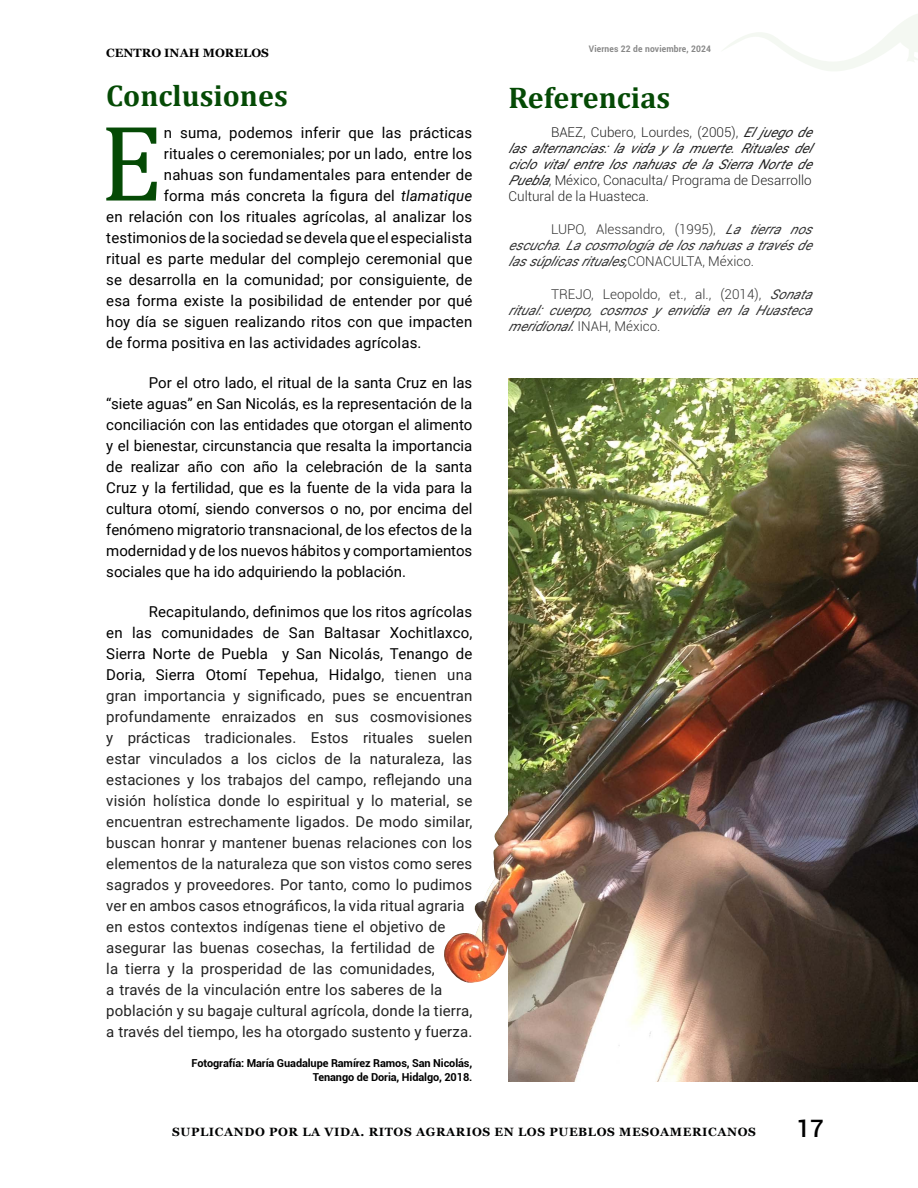
<style>
.page{position:relative;width:918px;height:1188px;background:#fff}
.page>*{position:absolute;margin:0;border:0;box-sizing:border-box;transform-origin:0 0}
.t1{font:109.5px "Cambria";color:#054a05}
.t2{font:700 30px "Cambria";color:#054a05}
.t3{font:500 24px "Roboto";color:#000}
.t4{font:15px/21px "Roboto";letter-spacing:.01em;color:#222}
.t5{font:15px/21px "Roboto";letter-spacing:.01em;color:#000;text-align:justify}
.t6{font:italic 13.5px/16.2px "Roboto";color:#333;text-align:justify}
.t7{font:italic 13.5px/16.2px "Roboto";color:#222}
.t8{font:700 12px "Georgia";letter-spacing:.05em;color:#010202}
.t9{font:700 12px "Georgia";color:#000}
.t10{font:700 10.95px/13.5px "Roboto";letter-spacing:-.01em;color:#000;text-align:right}
.t11{font:700 9px "Roboto";letter-spacing:.02em;color:#878787;scale:.94 1}
.s1{font-style:italic}
.s2{color:#000}
.s3{font-weight:300;font-style:normal}
</style>
<div class="page">
<img style="left:509px;top:378px;width:409px;height:704px">
<img style="left:444px;top:794px;width:97px;height:190px">
<svg style="left:723px;top:14px;width:195px;height:57px"></svg>
<p class="t9" style="left:106px;top:43px;width:164px">CENTRO INAH MORELOS</p>
<h2 class="t2" style="left:106px;top:78px;width:183px">Conclusiones</h2>
<h1 class="t1" style="left:100px;top:97px;width:64px">E</h1>
<p class="t5" style="left:164px;top:121px;width:310px">n suma, podemos inferir que las prácticas</p>
<p class="t5" style="left:164px;top:142px;width:310px">rituales o ceremoniales; por un lado, entre los</p>
<p class="t5" style="left:164px;top:163px;width:310px">nahuas son fundamentales para entender de</p>
<p class="t5" style="left:164px;top:184px;width:310px">forma más concreta la figura del <span class="s1">tlamatique</span></p>
<p class="t5" style="left:106px;top:205px;width:368px">en relación con los rituales agrícolas, al analizar los</p>
<p class="t5" style="left:106px;top:226px;width:368px">testimonios de la sociedad se devela que el especialista</p>
<p class="t5" style="left:106px;top:247px;width:368px">ritual es parte medular del complejo ceremonial que</p>
<p class="t5" style="left:106px;top:268px;width:368px">se desarrolla en la comunidad; por consiguiente, de</p>
<p class="t5" style="left:106px;top:289px;width:368px">esa forma existe la posibilidad de entender por qué</p>
<p class="t5" style="left:106px;top:310px;width:368px">hoy día se siguen realizando ritos con que impacten</p>
<p class="t5" style="left:106px;top:331px;width:317px">de forma positiva en las actividades agrícolas.</p>
<p class="t5" style="left:106px;top:371px;width:368px;text-indent:43px">Por el otro lado, el ritual de la santa Cruz en las “siete aguas” en San Nicolás, es la representación de la conciliación con las entidades que otorgan el alimento y el bienestar, circunstancia que resalta la importancia de realizar año con año la celebración de la santa Cruz y la fertilidad, que es la fuente de la vida para la cultura otomí, siendo conversos o no, por encima del fenómeno migratorio transnacional, de los efectos de la modernidad y de los nuevos hábitos y comportamientos sociales que ha ido adquiriendo la población.</p>
<p class="t4" style="left:106px;top:600px;width:368px;text-indent:43px"><span class="s2">Recapitulando, definimos que los ritos agrícolas en las comunidades de San Baltasar Xochitlaxco, Sierra Norte de Puebla y San Nicolás, Tenango de Doria, Sierra Otomí Tepehua, Hidalgo</span>, tienen una gran importancia y significado, pues se encuentran profundamente enraizados en sus cosmovisiones y prácticas tradicionales. Estos rituales suelen estar vinculados a los ciclos de la naturaleza, las estaciones y los trabajos del campo, reflejando una visión holística donde lo espiritual y lo material, se encuentran estrechamente ligados. De modo similar, buscan honrar y mantener buenas relaciones con los elementos de la naturaleza que son vistos como seres sagrados y proveedores. Por tanto, como lo pudimos ver en ambos casos etnográficos, la vida ritual agraria en estos contextos indígenas tiene el objetivo de asegurar las buenas cosechas, la fertilidad de<br>la tierra y la prosperidad de las comunidades,<br>a través de la vinculación entre los saberes de la población y su bagaje cultural agrícola, donde la tierra, a través del tiempo, les ha otorgado sustento y fuerza.</p>
<p class="t10" style="left:192px;top:1056px;width:282px">Fotografía: María Guadalupe Ramírez Ramos, San Nicolás,<br>Tenango de Doria, Hidalgo, 2018.</p>
<p class="t11" style="left:589px;top:43px;width:131px">Viernes 22 de noviembre, 2024</p>
<h2 class="t2" style="left:509px;top:80px;width:163px">Referencias</h2>
<p class="t7" style="left:509px;top:123px;width:311px;text-indent:43px"><span class="s3">BAEZ, Cubero, Lourdes, (2005),</span> Eljuegode lasalternancias:lavidaylamuerte.Ritualesdel ciclovitalentrelosnahuasdelaSierraNortede Puebla<span class="s3">, México, Conaculta/ Programa de Desarrollo Cultural de la Huasteca.</span></p>
<p class="t6" style="left:509px;top:220px;width:311px;text-indent:43px"><span class="s3">LUPO, Alessandro, (1995),</span> La tierra nos escucha.Lacosmologíadelosnahuasatravésde lassúplicasrituales,<span class="s3">CONACULTA, México.</span></p>
<p class="t6" style="left:509px;top:285px;width:311px;text-indent:43px"><span class="s3">TREJO, Leopoldo, et., al., (2014),</span> Sonata ritual:cuerp o, cosmosyenvidiaenlaHuasteca meridional.<span class="s3">I N A H , M é x i c o .</span></p>
<p class="t8" style="left:172px;top:1123px;width:585px">SUPLICANDO POR LA VIDA. RITOS AGRARIOS EN LOS PUEBLOS MESOAMERICANOS</p>
<h3 class="t3" style="left:796px;top:1112px;width:29px">17</h3>
</div>
